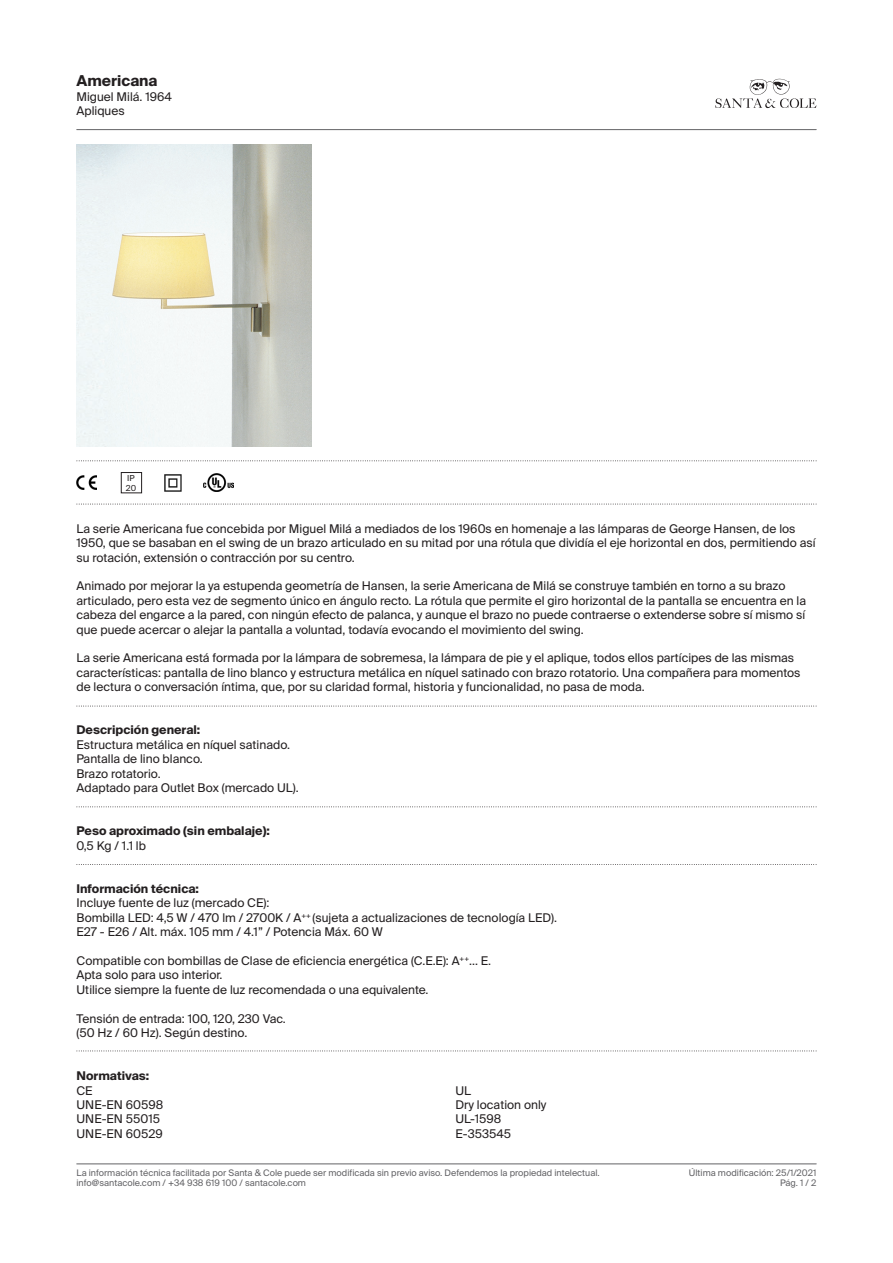
<style>
.page{position:relative;width:893px;height:1263px;background:#fff}
.page>*{position:absolute;margin:0;border:0;box-sizing:border-box;transform-origin:0 0}
.t1{font:700 15px "Suisse Intl";color:#231f20}
.t2{font:12px/14.4px "Suisse Intl";color:#231f20}
.t3{font:700 12px/14.4px "Suisse Intl";color:#231f20}
.t4{font:9px "Suisse Intl";color:#636366}
.t5{font:8.25px "Suisse Intl";color:#231f20}
.s1{font-weight:700}
.s2{font-weight:400}
</style>
<div class="page">
<svg style="left:715px;top:79px;width:101px;height:29px"></svg>
<hr style="left:77px;top:129px;width:739px;height:1px;background:#636366">
<hr style="left:77px;top:1163px;width:739px;height:1px;background:#636366">
<svg style="left:77px;top:460px;width:740px;height:1px"></svg>
<svg style="left:77px;top:504px;width:740px;height:1px"></svg>
<svg style="left:77px;top:864px;width:740px;height:1px"></svg>
<svg style="left:77px;top:1050px;width:740px;height:1px"></svg>
<svg style="left:77px;top:706px;width:740px;height:1px"></svg>
<img style="left:77px;top:476px;width:19px;height:13px">
<img style="left:203px;top:473px;width:31px;height:18px">
<div style="left:121px;top:472px;width:21px;height:21px;border:1px solid #231f20"></div>
<img style="left:165px;top:474px;width:16px;height:17px">
<img style="left:77px;top:144px;width:234px;height:302px">
<svg style="left:77px;top:806px;width:740px;height:1px"></svg>
<p class="t1" style="left:77px;top:72px;width:83px">Americana</p>
<p class="t2" style="left:77px;top:89px;width:97px">Miguel Milá. 1964<br>Apliques</p>
<p class="t5" style="left:127px;top:473px;width:9px">IP</p>
<p class="t5" style="left:126px;top:483px;width:12px">20</p>
<p class="t2" style="left:77px;top:521px;width:741px">La serie Americana fue concebida por Miguel Milá a mediados de los 1960s en homenaje a las lámparas de George Hansen, de los<br>1950, que se basaban en el swing de un brazo articulado en su mitad por una rótula que dividía el eje horizontal en dos, permitiendo así su rotación, extensión o contracción por su centro.</p>
<p class="t2" style="left:77px;top:579px;width:731px">Animado por mejorar la ya estupenda geometría de Hansen, la serie Americana de Milá se construye también en torno a su brazo articulado, pero esta vez de segmento único en ángulo recto. La rótula que permite el giro horizontal de la pantalla se encuentra en la cabeza del engarce a la pared, con ningún efecto de palanca, y aunque el brazo no puede contraerse o extenderse sobre sí mismo sí que puede acercar o alejar la pantalla a voluntad, todavía evocando el movimiento del swing.</p>
<p class="t2" style="left:77px;top:651px;width:725px">La serie Americana está formada por la lámpara de sobremesa, la lámpara de pie y el aplique, todos ellos partícipes de las mismas características: pantalla de lino blanco y estructura metálica en níquel satinado con brazo rotatorio. Una compañera para momentos de lectura o conversación íntima, que, por su claridad formal, historia y funcionalidad, no pasa de moda.</p>
<p class="t2" style="left:77px;top:723px;width:215px"><span class="s1">Descripción general:<br></span>Estructura metálica en níquel satinado.</p>
<p class="t2" style="left:77px;top:752px;width:128px">Pantalla de lino blanco.</p>
<p class="t2" style="left:77px;top:766px;width:86px">Brazo rotatorio.</p>
<p class="t2" style="left:77px;top:781px;width:224px">Adaptado para Outlet Box (mercado UL).</p>
<p class="t3" style="left:77px;top:824px;width:195px">Peso aproximado (sin embalaje):<br><span class="s2">0,5 Kg / 1.1 lb</span></p>
<p class="t2" style="left:77px;top:881px;width:194px"><span class="s1">Información técnica:<br></span>Incluye fuente de luz (mercado CE):</p>
<p class="t2" style="left:77px;top:910px;width:482px">Bombilla LED: 4,5 W / 470 lm / 2700K / A<sup>++</sup> (sujeta a actualizaciones de tecnología LED).</p>
<p class="t2" style="left:77px;top:925px;width:308px">E27 - E26 / Alt. máx. 105 mm / 4.1” / Potencia Máx. 60 W</p>
<p class="t2" style="left:77px;top:953px;width:416px">Compatible con bombillas de Clase de eficiencia energética (C.E.E): A<sup>++</sup>... E.</p>
<p class="t2" style="left:77px;top:968px;width:147px">Apta solo para uso interior.</p>
<p class="t2" style="left:77px;top:982px;width:354px">Utilice siempre la fuente de luz recomendada o una equivalente.</p>
<p class="t2" style="left:77px;top:1011px;width:211px">Tensión de entrada: 100, 120, 230 Vac.</p>
<p class="t2" style="left:77px;top:1025px;width:172px">(50 Hz / 60 Hz). Según destino.</p>
<p class="t2" style="left:77px;top:1069px;width:88px"><span class="s1">Normativas:<br></span>CE<br>UNE-EN 60598</p>
<p class="t2" style="left:77px;top:1112px;width:85px">UNE-EN 55015</p>
<p class="t2" style="left:77px;top:1126px;width:88px">UNE-EN 60529</p>
<p class="t2" style="left:455px;top:1083px;width:17px">UL</p>
<p class="t2" style="left:455px;top:1097px;width:92px">Dry location only</p>
<p class="t2" style="left:455px;top:1112px;width:47px">UL-1598</p>
<p class="t2" style="left:455px;top:1126px;width:57px">E-353545</p>
<p class="t4" style="left:77px;top:1167px;width:525px">La información técnica facilitada por Santa &amp; Cole puede ser modificada sin previo aviso. Defendemos la propiedad intelectual.</p>
<p class="t4" style="left:689px;top:1167px;width:129px">Última modificación: 25/1/2021</p>
<p class="t4" style="left:77px;top:1178px;width:231px">info@santacole.com / +34 938 619 100 / santacole.com</p>
<p class="t4" style="left:780px;top:1178px;width:38px">Pág. 1 / 2</p>
</div>
